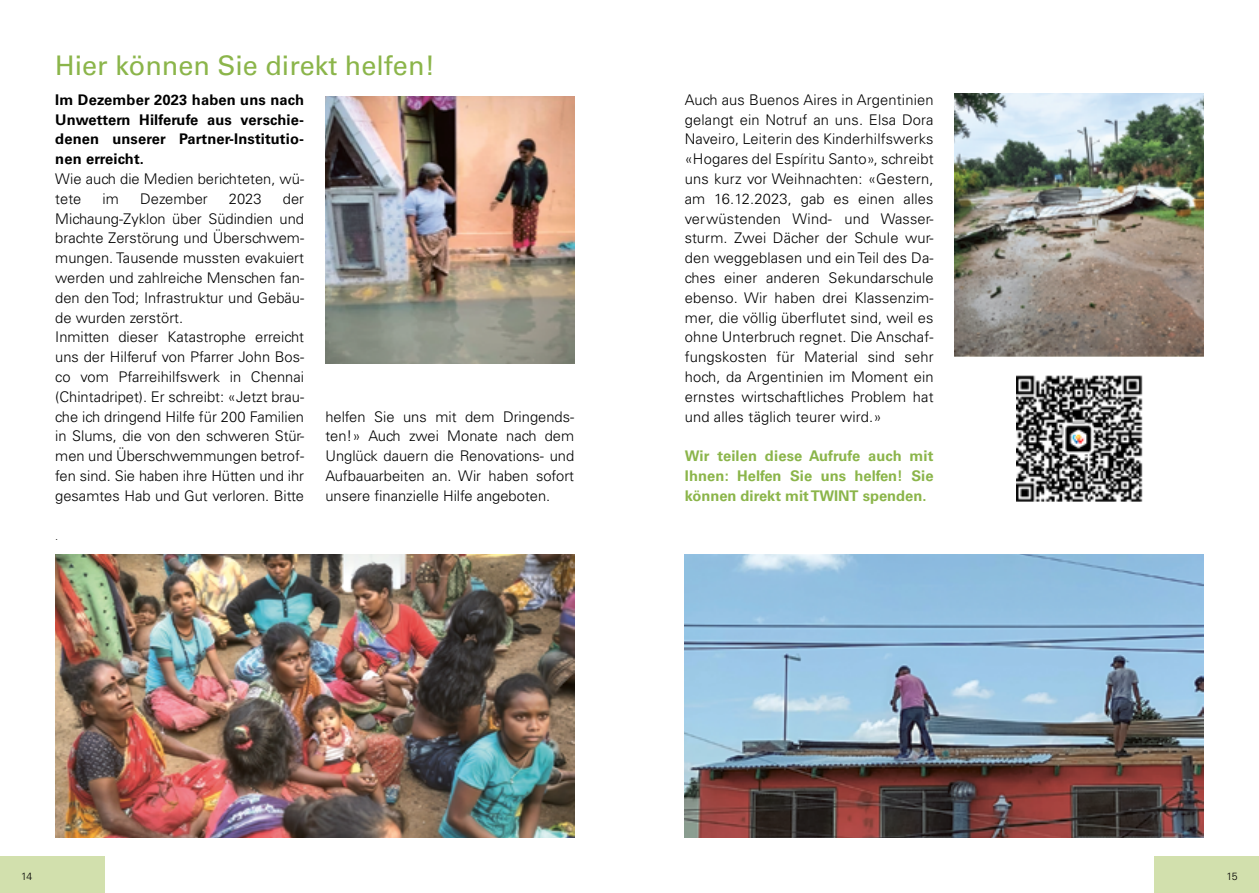
<style>
.page{position:relative;width:1259px;height:893px;background:#fff}
.page>*{position:absolute;margin:0;border:0;box-sizing:border-box;transform-origin:0 0}
.t1{font:27px "Univers LT Std";color:#8bb54a}
.t2{font:300 14.7px/19.8px "Univers LT Std";color:#000}
.t3{font:700 14.7px/19.8px "Univers LT Std";letter-spacing:.01em;color:#000;text-align:justify}
.t4{font:700 14.7px/19.8px "Univers LT Std";color:#8bb54a;text-align:justify}
.t5{font:300 10.5px "Univers LT Std";color:#000}
.t6{font:italic 300 10.5px "Univers LT Std";color:#000}
</style>
<div class="page">
<div style="left:1154px;top:856px;width:105px;height:37px;background:#d2e0ad"></div>
<div style="left:0;top:856px;width:104px;height:37px;background:#d2e0ad"></div>
<img style="left:325px;top:97px;width:249px;height:267px">
<img style="left:55px;top:555px;width:519px;height:283px">
<img style="left:955px;top:94px;width:248px;height:262px">
<img style="left:685px;top:555px;width:518px;height:283px">
<img style="left:1016px;top:375px;width:126px;height:127px">
<h1 class="t1" style="left:55px;top:49px;width:381px">Hier können Sie direkt helfen!</h1>
<p class="t3" style="left:55px;top:90px;width:250px">Im Dezember 2023 haben uns nach Unwettern Hilferufe aus verschie&shy;denen unserer Partner-Institutio&shy;nen erreicht.</p>
<p class="t2" style="left:55px;top:169px;width:250px">Wie auch die Medien berichteten, wü&shy;tete</p>
<p class="t2" style="left:55px;top:189px;width:250px;text-indent:228px">der Michaung-Zyklon über Südindien und brachte Zerstörung und Überschwem&shy;mungen. Tausende mussten evakuiert werden und zahlreiche Menschen fan&shy;den den Tod; Infrastruktur und Gebäu&shy;de wurden zerstört.<br>Inmitten dieser Katastrophe erreicht uns der Hilferuf von Pfarrer John Bos&shy;co vom Pfarreihilfswerk in Chennai (Chintadripet). Er schreibt: «Jetzt brau&shy;che ich dringend Hilfe für 200 Familien in Slums, die von den schweren Stür&shy;men und Überschwemmungen betrof&shy;fen sind. Sie haben ihre Hütten und ihr gesamtes Hab und Gut verloren. Bitte</p>
<p class="t2" style="left:103px;top:189px;width:18px">im</p>
<p class="t2" style="left:140px;top:189px;width:69px">Dezember</p>
<p class="t2" style="left:229px;top:189px;width:34px">2023</p>
<p class="t6" style="left:55px;top:530px;width:4px">.</p>
<p class="t2" style="left:325px;top:407px;width:250px;text-align:justify">helfen Sie uns mit dem Dringends&shy;ten!» Auch zwei Monate nach dem Unglück dauern die Renovations- und Aufbauarbeiten an. Wir haben sofort unsere finanzielle Hilfe angeboten.</p>
<p class="t2" style="left:685px;top:90px;width:250px;text-align:justify">Auch aus Buenos Aires in Argentinien gelangt ein Notruf an uns. Elsa Dora Naveiro, Leiterin des Kinderhilfswerks «Hogares del Espíritu Santo», schreibt uns kurz vor Weihnachten: «Gestern, am 16.12.2023, gab es einen alles verwüstenden Wind- und Wasser&shy;sturm. Zwei Dächer der Schule wur&shy;den weggeblasen und ein Teil des Da&shy;ches einer anderen Sekundarschule ebenso. Wir haben drei Klassenzim&shy;mer, die völlig überflutet sind, weil es ohne Unterbruch regnet. Die Anschaf&shy;fungskosten für Material sind sehr hoch, da Argentinien im Moment ein ernstes wirtschaftliches Problem hat und alles täglich teurer wird.»</p>
<p class="t4" style="left:685px;top:446px;width:250px">Wir teilen diese Aufrufe auch mit Ihnen: Helfen Sie uns helfen! Sie können direkt mit TWINT spenden.</p>
<p class="t5" style="left:21px;top:869px;width:13px">14</p>
<p class="t5" style="left:1226px;top:869px;width:13px">15</p>
</div>
